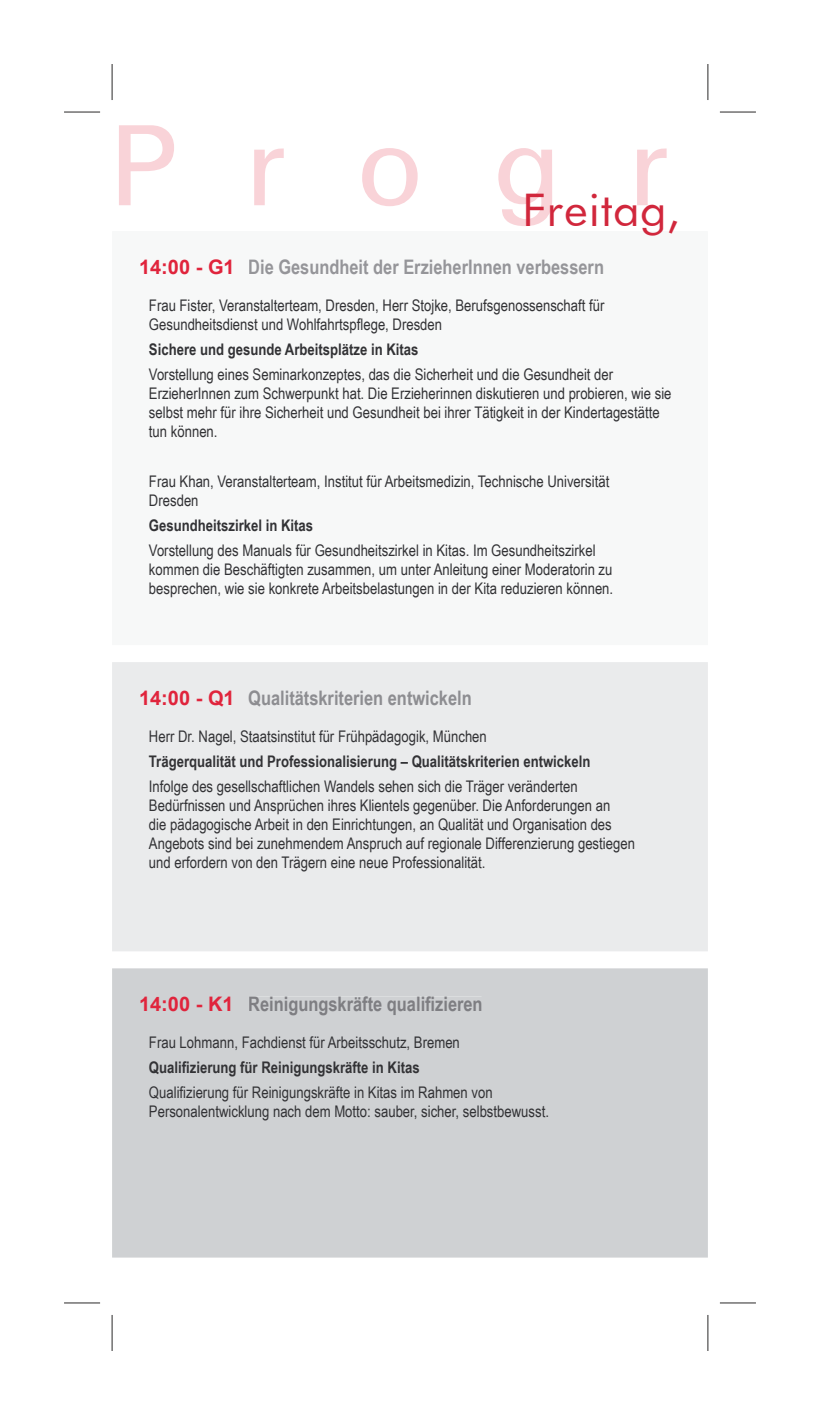
<style>
.page{position:relative;width:820px;height:1415px;background:#fff}
.page>*{position:absolute;margin:0;border:0;box-sizing:border-box;transform-origin:0 0}
.t1{font:120px "Universal";color:#f9d3d8}
.t2{font:44px "Future Face";color:#d1273c}
.t3{font:700 20px "Arial Narrow";color:#959599}
.t4{font:700 20px "Arial Narrow";color:#7e7e82}
.t5{font:700 20px "Arial Narrow";color:#8d8d91}
.t6{font:700 20px "Arial";color:#e0243c}
.t7{font:16px/19.2px "Arial Narrow";color:#323235}
.t8{font:700 16px "Arial Narrow";color:#323235}
</style>
<div class="page">
<div style="left:112px;top:968px;width:595px;height:289px;background:#cfd1d3"></div>
<div style="left:112px;top:662px;width:595px;height:289px;background:#eaebec"></div>
<div style="left:249px;top:690px;width:221px;height:16px;background:#eaebec"></div>
<div style="left:249px;top:996px;width:232px;height:19px;background:#cfd1d3"></div>
<div style="left:249px;top:259px;width:355px;height:15px;background:#f7f8f8"></div>
<hr style="left:112px;top:64px;width:1px;height:36px;background:#2a2828">
<hr style="left:64px;top:112px;width:36px;height:1px;background:#2a2828">
<hr style="left:707px;top:64px;width:1px;height:36px;background:#2a2828">
<hr style="left:719px;top:112px;width:36px;height:1px;background:#2a2828">
<hr style="left:112px;top:1315px;width:1px;height:36px;background:#2a2828">
<hr style="left:64px;top:1302px;width:36px;height:1px;background:#2a2828">
<hr style="left:707px;top:1315px;width:1px;height:36px;background:#2a2828">
<hr style="left:719px;top:1302px;width:36px;height:1px;background:#2a2828">
<h1 class="t1" style="left:112px;top:101px;width:557px">P r o g r</h1>
<h2 class="t2" style="left:521px;top:182px;width:159px">Freitag,</h2>
<p class="t3" style="left:248px;top:252px;width:357px">Die Gesundheit der ErzieherInnen verbessern</p>
<p class="t6" style="left:139px;top:254px;width:97px">14:00 - G1</p>
<p class="t7" style="left:149px;top:295px;width:457px">Frau Fister, Veranstalterteam, Dresden, Herr Stojke, Berufsgenossenschaft für<br>Gesundheitsdienst und Wohlfahrtspflege, Dresden</p>
<p class="t8" style="left:149px;top:337px;width:271px">Sichere und gesunde Arbeitsplätze in Kitas</p>
<p class="t7" style="left:149px;top:364px;width:524px">Vorstellung eines Seminarkonzeptes, das die Sicherheit und die Gesundheit der ErzieherInnen zum Schwerpunkt hat. Die Erzieherinnen diskutieren und probieren, wie sie selbst mehr für ihre Sicherheit und Gesundheit bei ihrer Tätigkeit in der Kindertagestätte tun können.</p>
<p class="t7" style="left:149px;top:471px;width:461px">Frau Khan, Veranstalterteam, Institut für Arbeitsmedizin, Technische Universität<br>Dresden</p>
<p class="t8" style="left:149px;top:513px;width:166px">Gesundheitszirkel in Kitas</p>
<p class="t7" style="left:149px;top:540px;width:465px">Vorstellung des Manuals für Gesundheitszirkel in Kitas. Im Gesundheitszirkel kommen die Beschäftigten zusammen, um unter Anleitung einer Moderatorin zu besprechen, wie sie konkrete Arbeitsbelastungen in der Kita reduzieren können.</p>
<p class="t6" style="left:139px;top:685px;width:97px">14:00 - Q1</p>
<p class="t7" style="left:149px;top:726px;width:339px">Herr Dr. Nagel, Staatsinstitut für Frühpädagogik, München</p>
<p class="t8" style="left:149px;top:749px;width:443px">Trägerqualität und Professionalisierung – Qualitätskriterien entwickeln</p>
<p class="t7" style="left:149px;top:776px;width:487px">Infolge des gesellschaftlichen Wandels sehen sich die Träger veränderten Bedürfnissen und Ansprüchen ihres Klientels gegenüber. Die Anforderungen an<br>die pädagogische Arbeit in den Einrichtungen, an Qualität und Organisation des Angebots sind bei zunehmendem Anspruch auf regionale Differenzierung gestiegen und erfordern von den Trägern eine neue Professionalität.</p>
<p class="t5" style="left:248px;top:683px;width:225px">Qualitätskriterien entwickeln</p>
<p class="t4" style="left:248px;top:989px;width:236px">Reinigungskräfte qualifizieren</p>
<p class="t6" style="left:139px;top:991px;width:96px">14:00 - K1</p>
<p class="t7" style="left:149px;top:1032px;width:312px">Frau Lohmann, Fachdienst für Arbeitsschutz, Bremen</p>
<p class="t8" style="left:149px;top:1055px;width:272px">Qualifizierung für Reinigungskräfte in Kitas</p>
<p class="t7" style="left:149px;top:1082px;width:401px">Qualifizierung für Reinigungskräfte in Kitas im Rahmen von<br>Personalentwicklung nach dem Motto: sauber, sicher, selbstbewusst.</p>
</div>
